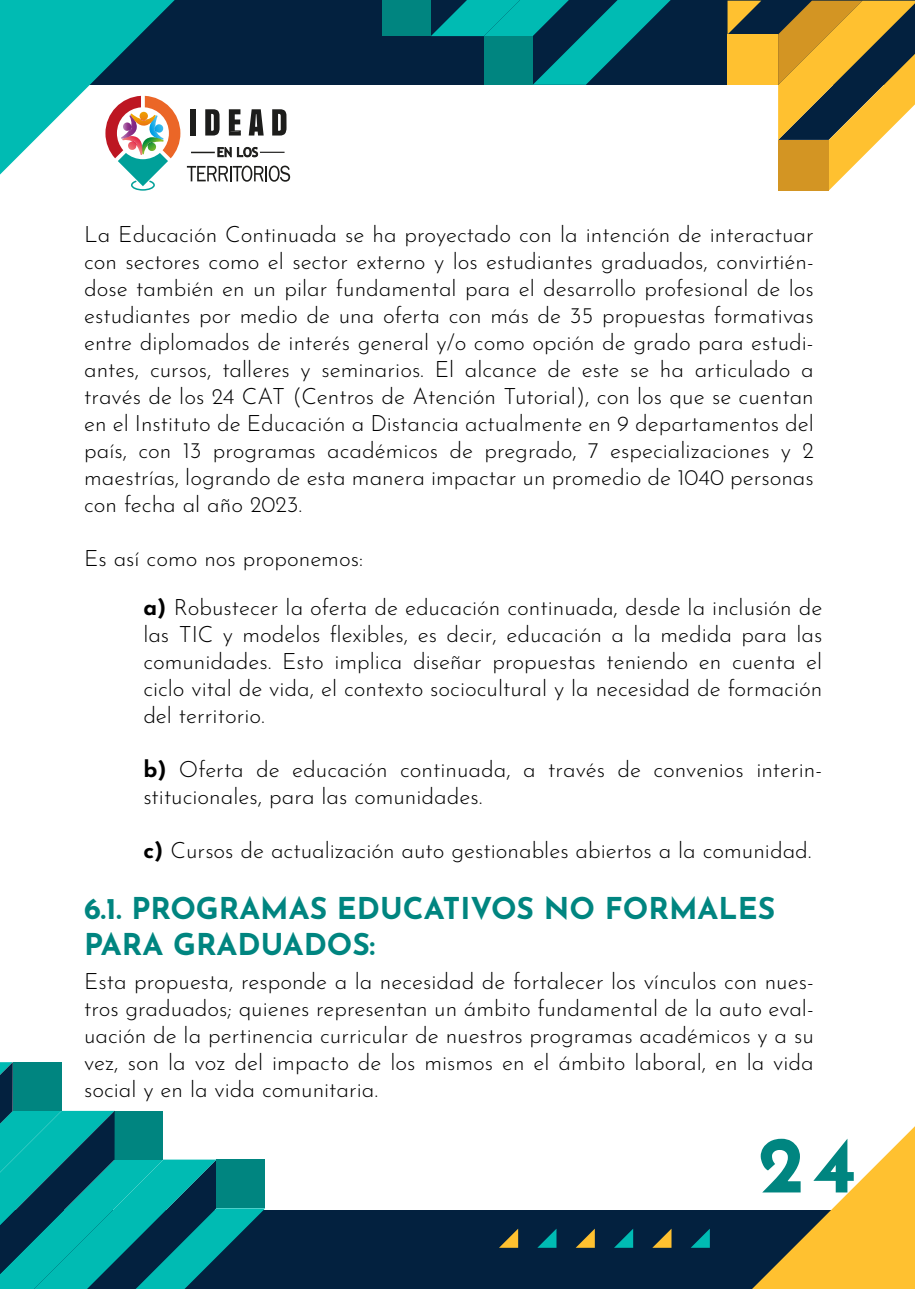
<style>
.page{position:relative;width:915px;height:1289px;background:#fff}
.page>*{position:absolute;margin:0;border:0;box-sizing:border-box;transform-origin:0 0}
.t1{font:700 80.1px "Josefin Sans";color:#008580}
.t2{font:700 30px/36px "Josefin Sans";color:#008580}
.t3{font:300 22.5px/27px "Josefin Sans";color:#000;text-align:justify}
.s1{font-weight:700}
</style>
<div class="page">
<div style="left:0;top:1px;width:914px;height:84px;background:#03213f"></div>
<div style="left:0;top:1210px;width:914px;height:79px;background:#03213f"></div>
<svg style="left:727px;top:1px;width:34px;height:33px"></svg>
<div style="left:727px;top:34px;width:50px;height:51px;background:#ffc130"></div>
<svg style="left:777px;top:1px;width:137px;height:190px"></svg>
<div style="left:777px;top:140px;width:51px;height:50px;background:#d39523"></div>
<svg style="left:0;top:1062px;width:265px;height:227px"></svg>
<div style="left:216px;top:1160px;width:49px;height:48px;background:#008580"></div>
<svg style="left:431px;top:1px;width:239px;height:84px"></svg>
<div style="left:382px;top:1px;width:49px;height:35px;background:#008580"></div>
<svg style="left:752px;top:1127px;width:162px;height:162px"></svg>
<svg style="left:691px;top:1229px;width:18px;height:19px"></svg>
<svg style="left:652px;top:1229px;width:19px;height:19px"></svg>
<svg style="left:614px;top:1229px;width:19px;height:19px"></svg>
<svg style="left:575px;top:1229px;width:19px;height:19px"></svg>
<svg style="left:537px;top:1229px;width:19px;height:19px"></svg>
<svg style="left:499px;top:1229px;width:19px;height:19px"></svg>
<svg style="left:0;top:1px;width:290px;height:190px"></svg>
<p class="t3" style="left:84px;top:219px;width:731px">La Educación Continuada se ha proyectado con la intención de interactuar con sectores como el sector externo y los estudiantes graduados, convirtién&shy;dose también en un pilar fundamental para el desarrollo profesional de los estudiantes por medio de una oferta con más de 35 propuestas formativas entre diplomados de interés general y/o como opción de grado para estudi&shy;antes, cursos, talleres y seminarios. El alcance de este se ha articulado a través de los 24 CAT (Centros de Atención Tutorial), con los que se cuentan en el Instituto de Educación a Distancia actualmente en 9 departamentos del país, con 13 programas académicos de pregrado, 7 especializaciones y 2 maestrías, logrando de esta manera impactar un promedio de 1040 personas con fecha al año 2023.</p>
<p class="t3" style="left:143px;top:532px;width:680px;line-height:49.1px;text-indent:-59px">Es así como nos proponemos:<br><span class="s1">a)</span> Robustecer la oferta de educación continuada, desde la inclusión de</p>
<p class="t3" style="left:143px;top:619px;width:680px">las TIC y modelos flexibles, es decir, educación a la medida para las comunidades. Esto implica diseñar propuestas teniendo en cuenta el ciclo vital de vida, el contexto sociocultural y la necesidad de formación del territorio.</p>
<p class="t3" style="left:143px;top:754px;width:680px"><span class="s1">b)</span> Oferta de educación continuada, a través de convenios interin&shy;stitucionales, para las comunidades.</p>
<p class="t3" style="left:143px;top:835px;width:669px"><span class="s1">c)</span> Cursos de actualización auto gestionables abiertos a la comunidad.</p>
<h2 class="t2" style="left:84px;top:888px;width:692px">6.1. PROGRAMAS EDUCATIVOS NO FORMALES<br>PARA GRADUADOS:</h2>
<p class="t3" style="left:84px;top:965px;width:730px">Esta propuesta, responde a la necesidad de fortalecer los vínculos con nues&shy;tros graduados; quienes representan un ámbito fundamental de la auto eval&shy;uación de la pertinencia curricular de nuestros programas académicos y a su vez, son la voz del impacto de los mismos en el ámbito laboral, en la vida social y en la vida comunitaria.</p>
<h1 class="t1" style="left:757px;top:1105px;width:100px">24</h1>
</div>
